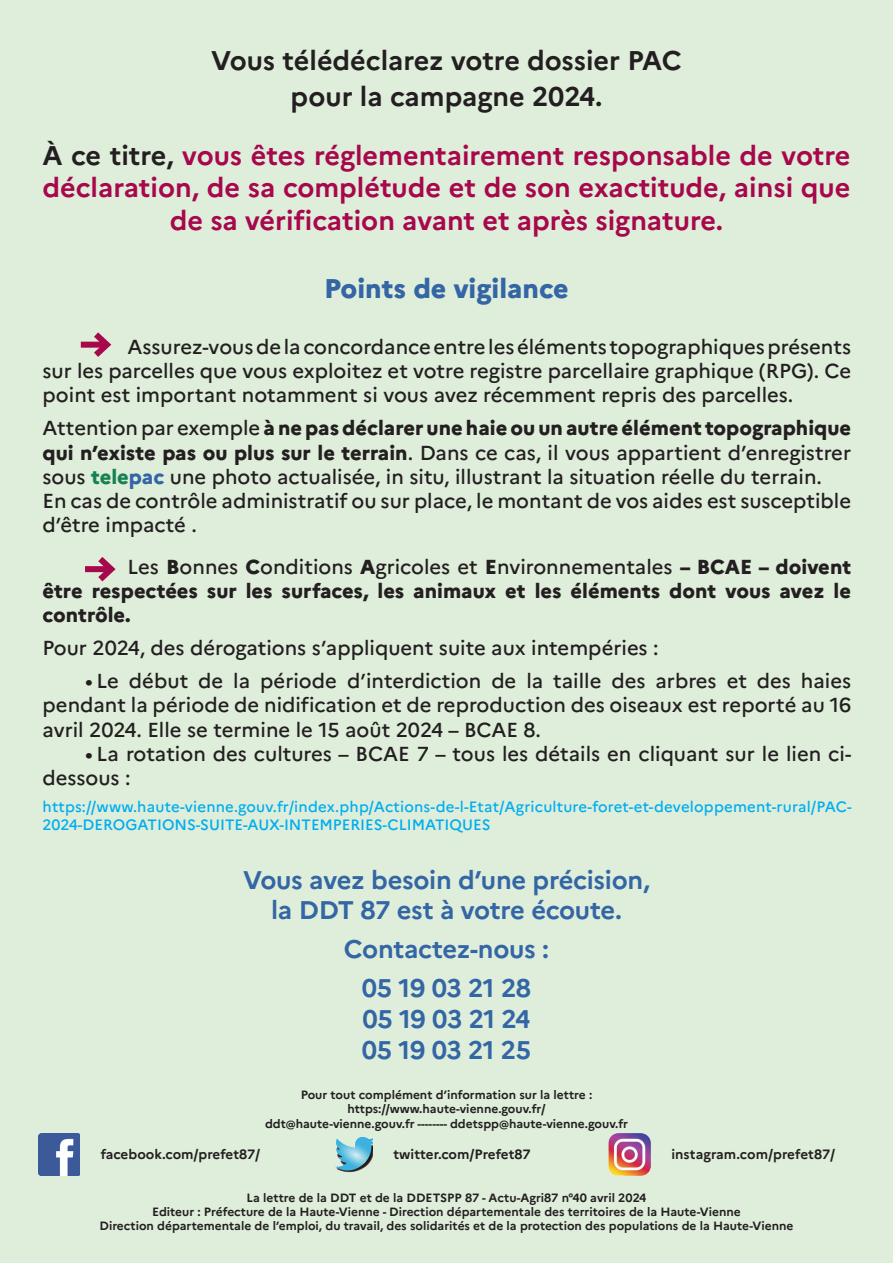
<style>
.page{position:relative;width:893px;height:1263px;background:#dfeddb}
.page>*{position:absolute;margin:0;border:0;box-sizing:border-box;transform-origin:0 0}
.contenu{font:700 27px/32.4px "Marianne";color:#a7074b;text-align:center}
.contenu-2{font:700 27px "Marianne";color:#231f20}
.contenu-3{font:800 27px "Marianne";color:#3465a4}
.contenu_titre{font:700 25.5px "Marianne";letter-spacing:-.015em;color:#3366a4}
.contenu-4{font:500 20.25px/24.3px "Marianne";color:#231f20;text-align:justify}
.contenu-5{font:800 20.25px/24.3px "Marianne";color:#231f20;text-align:justify}
.contenu-6{font:500 15px/18px "Marianne";letter-spacing:.01em;color:#00aeef}
.t1{font:700 13.5px "Marianne";color:#231f20}
.t2{font:700 12px "Marianne";color:#231f20}
.s1{color:#231f20}
.s2{font-weight:800}
.s3{font-weight:800;color:#168253}
.s4{font-weight:800;color:#3465a4}
.s5{font-weight:500}
</style>
<div class="page">
<img style="left:38px;top:1133px;width:42px;height:42px">
<img style="left:608px;top:1133px;width:42px;height:42px">
<img style="left:335px;top:1137px;width:37px;height:36px">
<div style="left:81px;top:342px;width:26px;height:6px;background:#a7074b"></div>
<svg style="left:88px;top:332px;width:24px;height:25px"></svg>
<div style="left:85px;top:566px;width:26px;height:6px;background:#a7074b"></div>
<svg style="left:92px;top:557px;width:24px;height:25px"></svg>
<p class="contenu-2" style="left:211px;top:44px;width:472px">Vous télédéclarez votre dossier PAC</p>
<p class="contenu-2" style="left:291px;top:80px;width:313px">pour la campagne 2024.</p>
<p class="contenu" style="left:43px;top:139px;width:809px"><span class="s1">À ce titre,</span> vous êtes réglementairement responsable de votre déclaration, de sa complétude et de son exactitude, ainsi que de sa vérification avant et après signature.</p>
<p class="contenu-3" style="left:324px;top:272px;width:246px">Points de vigilance</p>
<p class="contenu-4" style="left:43px;top:334px;width:810px;text-indent:85px">Assurez-vous de la concordance entre les éléments topographiques présents sur les parcelles que vous exploitez et votre registre parcellaire graphique (RPG). Ce point est important notamment si vous avez récemment repris des parcelles.</p>
<p class="contenu-4" style="left:43px;top:416px;width:810px">Attention par exemple <span class="s2">à ne pas déclarer une haie ou un autre élément topographique qui n’existe pas ou plus sur le terrain</span>. Dans ce cas, il vous appartient d’enregistrer sous <span class="s3">tele</span><span class="s4">pac</span> une photo actualisée, in situ, illustrant la situation réelle du terrain.</p>
<p class="contenu-4" style="left:43px;top:489px;width:810px">En cas de contrôle administratif ou sur place, le montant de vos aides est susceptible d’être impacté .</p>
<p class="contenu-5" style="left:43px;top:554px;width:810px;text-indent:85px"><span class="s5">Les</span> B<span class="s5">onnes</span> C<span class="s5">onditions</span> A<span class="s5">gricoles et</span> E<span class="s5">nvironnementales</span> – BCAE – doivent être respectées sur les surfaces, les animaux et les éléments dont vous avez le contrôle.</p>
<p class="contenu-4" style="left:43px;top:636px;width:618px">Pour 2024, des dérogations s’appliquent suite aux intempéries :</p>
<p class="contenu-4" style="left:43px;top:668px;width:810px;text-indent:43px">• Le début de la période d’interdiction de la taille des arbres et des haies pendant la période de nidification et de reproduction des oiseaux est reporté au 16 avril 2024. Elle se termine le 15 août 2024 – BCAE 8.</p>
<p class="contenu-4" style="left:43px;top:741px;width:810px;text-indent:43px">• La rotation des cultures – BCAE 7 – tous les détails en cliquant sur le lien ci&shy;dessous :</p>
<p class="contenu-6" style="left:43px;top:797px;width:811px">https://www.haute-vienne.gouv.fr/index.php/Actions-de-l-Etat/Agriculture-foret-et-developpement-rural/PAC-<br>2024-DEROGATIONS-SUITE-AUX-INTEMPERIES-CLIMATIQUES</p>
<p class="contenu_titre" style="left:243px;top:864px;width:408px">Vous avez besoin d’une précision,</p>
<p class="contenu_titre" style="left:271px;top:894px;width:352px">la DDT 87 est à votre écoute.</p>
<p class="contenu_titre" style="left:344px;top:934px;width:207px">Contactez-nous :</p>
<p class="contenu_titre" style="left:362px;top:973px;width:171px">05 19 03 21 28</p>
<p class="contenu_titre" style="left:362px;top:1003px;width:170px">05 19 03 21 24</p>
<p class="contenu_titre" style="left:362px;top:1034px;width:171px">05 19 03 21 25</p>
<p class="t2" style="left:301px;top:1087px;width:293px">Pour tout complément d’information sur la lettre :</p>
<p class="t2" style="left:347px;top:1102px;width:200px">https://www.haute-vienne.gouv.fr/</p>
<p class="t2" style="left:265px;top:1116px;width:364px">ddt@haute-vienne.gouv.fr -------- ddetspp@haute-vienne.gouv.fr</p>
<p class="t1" style="left:101px;top:1146px;width:161px">facebook.com/prefet87/</p>
<p class="t1" style="left:393px;top:1146px;width:139px">twitter.com/Prefet87</p>
<p class="t1" style="left:671px;top:1146px;width:165px">instagram.com/prefet87/</p>
<p class="t2" style="left:246px;top:1190px;width:401px">La lettre de la DDT et de la DDETSPP 87 - Actu-Agri87 n°40 avril 2024</p>
<p class="t2" style="left:152px;top:1204px;width:590px">Editeur : Préfecture de la Haute-Vienne - Direction départementale des territoires de la Haute-Vienne</p>
<p class="t2" style="left:99px;top:1219px;width:695px">Direction départementale de l’emploi, du travail, des solidarités et de la protection des populations de la Haute-Vienne</p>
</div>
